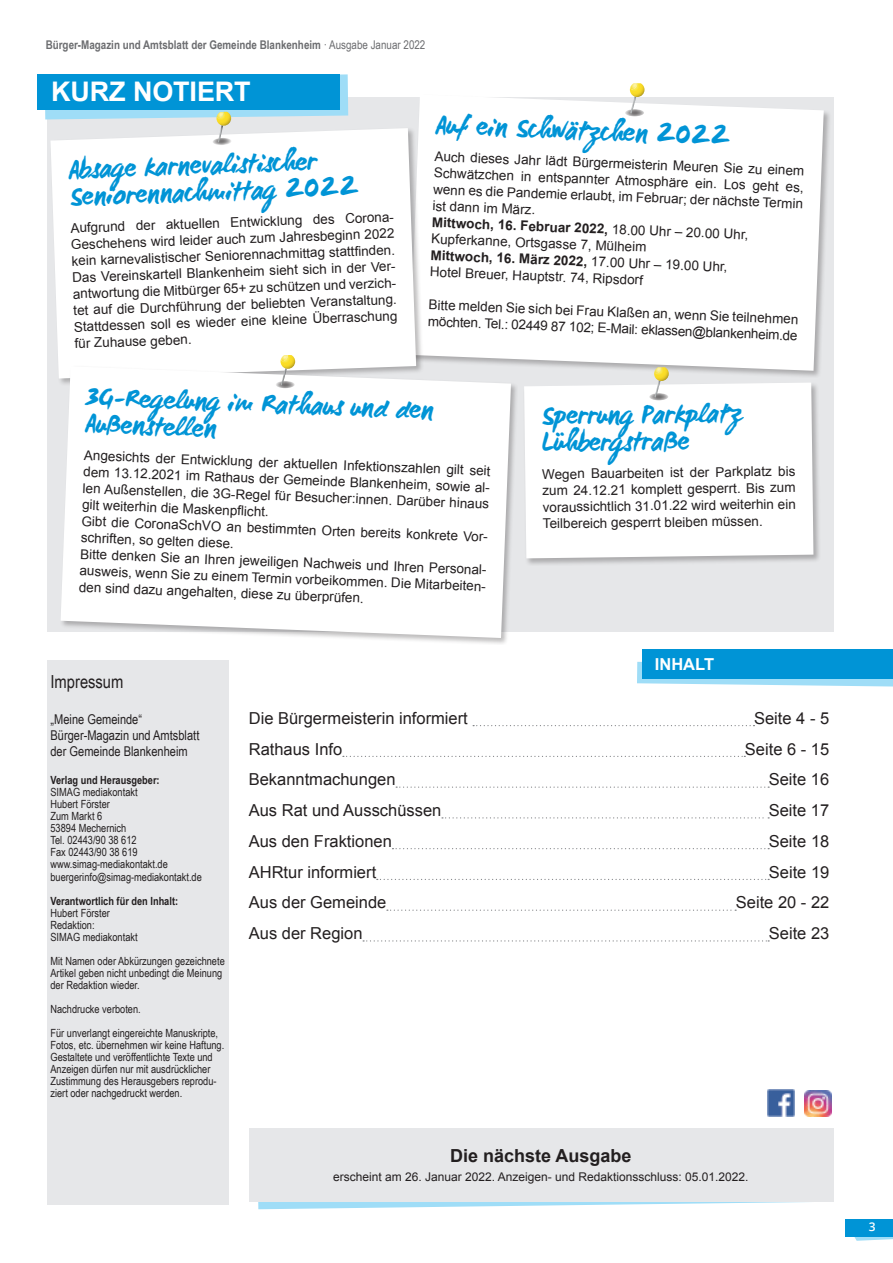
<style>
.page{position:relative;width:893px;height:1263px;background:#fff}
.page>*{position:absolute;margin:0;border:0;box-sizing:border-box;transform-origin:0 0}
.t1{font:700 27px/27px "WC Mano Negra Bta";color:#0094d6}
.t2{font:700 27px "Arial";letter-spacing:-.005em;color:#fff}
.t3{font:700 18px "Arial";color:#231f20}
.t4{font:18px "Arial Narrow";color:#231f20}
.t5{font:16.5px "Arial";color:#231f20}
.t6{font:700 16.5px "Arial";color:#fff}
.t7{font:13.5px/16.5px "Arial";color:#231f20}
.t8{font:13.5px/16.2px "Arial Narrow";color:#231f20}
.t9{font:700 12px "Arial Narrow";color:#6c6d70}
.t10{font:12px "Arial";color:#231f20}
.t11{font:600 12px "Open Sans";color:#fff}
.t12{font:11.25px/12px "Arial Narrow";color:#231f20}
.t13{font:700 11.25px "Arial Narrow";color:#231f20}
.s1{font-weight:400}
.s2{font-weight:700}
</style>
<div class="page">
<svg style="left:845px;top:1236px;width:48px;height:5px"></svg>
<div style="left:845px;top:1219px;width:48px;height:17px;background:#0094d6"></div>
<div style="left:47px;top:97px;width:786px;height:534px;background:#e6e7e9"></div>
<div style="left:37px;top:74px;width:303px;height:36px;background:#0094d6"></div>
<svg style="left:258px;top:1202px;width:548px;height:7px"></svg>
<div style="left:47px;top:660px;width:182px;height:545px;background:#e6e7e9"></div>
<svg style="left:637px;top:662px;width:256px;height:24px;background:#ade2f8"></svg>
<div style="left:642px;top:649px;width:251px;height:30px;background:#0094d6"></div>
<svg style="left:473px;top:725px;width:281px;height:1px"></svg>
<svg style="left:343px;top:756px;width:402px;height:1px"></svg>
<svg style="left:396px;top:786px;width:373px;height:2px"></svg>
<svg style="left:442px;top:817px;width:327px;height:1px"></svg>
<svg style="left:392px;top:848px;width:377px;height:1px"></svg>
<svg style="left:377px;top:879px;width:392px;height:1px"></svg>
<svg style="left:387px;top:909px;width:349px;height:2px"></svg>
<svg style="left:363px;top:940px;width:406px;height:1px"></svg>
<div style="left:249px;top:1129px;width:584px;height:73px;background:#e6e7e9"></div>
<img style="left:767px;top:1089px;width:27px;height:27px">
<img style="left:805px;top:1090px;width:26px;height:26px">
<div style="left:408px;top:93px;width:423px;height:285px;background:#231f20;opacity:.3"></div>
<div style="left:410px;top:94px;width:414px;height:277px;background:#fff"></div>
<svg style="left:625px;top:109px;width:19px;height:7px"></svg>
<img style="left:630px;top:97px;width:6px;height:17px">
<svg style="left:630px;top:83px;width:14px;height:14px"></svg>
<div style="left:49px;top:126px;width:375px;height:260px;background:#231f20;opacity:.3"></div>
<div style="left:50px;top:128px;width:366px;height:250px;background:#fff"></div>
<svg style="left:212px;top:138px;width:20px;height:7px"></svg>
<img style="left:218px;top:126px;width:5px;height:16px">
<svg style="left:45px;top:74px;width:303px;height:52px"></svg>
<div style="left:522px;top:381px;width:299px;height:185px;background:#231f20;opacity:.3"></div>
<div style="left:524px;top:383px;width:289px;height:175px;background:#fff"></div>
<svg style="left:649px;top:393px;width:19px;height:7px"></svg>
<img style="left:654px;top:381px;width:6px;height:16px">
<svg style="left:654px;top:367px;width:15px;height:14px"></svg>
<div style="left:59px;top:365px;width:459px;height:280px;background:#231f20;opacity:.3"></div>
<div style="left:61px;top:366px;width:450px;height:272px;background:#fff"></div>
<svg style="left:276px;top:381px;width:19px;height:7px"></svg>
<img style="left:281px;top:369px;width:6px;height:16px">
<svg style="left:281px;top:355px;width:14px;height:14px"></svg>
<p class="t9" style="left:46px;top:36px;width:381px">Bürger-Magazin und Amtsblatt der Gemeinde Blankenheim <span class="s1">· Ausgabe Januar 2022</span></p>
<h1 class="t2" style="left:51px;top:73px;width:201px">KURZ NOTIERT</h1>
<h1 class="t1" style="left:68px;top:154px;width:291px;rotate:-2deg">Absage karnevalistischer<br>Seniorennachmittag 2022</h1>
<p class="t7" style="left:70px;top:220px;width:327px;rotate:-2deg">Aufgrund der aktuellen Entwicklung des Corona-Geschehens wird leider auch zum Jahresbeginn 2022 kein karnevalistischer Seniorennachmittag stattfi nden.<br>Das Vereinskartell Blankenheim sieht sich in der Ver&shy;antwortung die Mitbürger 65+ zu schützen und verzich&shy;tet auf die Durchführung der beliebten Veranstaltung.<br>Stattdessen soll es wieder eine kleine Überraschung für Zuhause geben.</p>
<h1 class="t1" style="left:436px;top:109px;width:296px;rotate:2deg">Auf ein Schwätzchen 2022</h1>
<p class="t7" style="left:434px;top:149px;width:372px;rotate:2deg">Auch dieses Jahr lädt Bürgermeisterin Meuren Sie zu einem Schwätzchen in entspannter Atmosphäre ein. Los geht es, wenn es die Pandemie erlaubt, im Februar; der nächste Termin ist dann im März.<br><span class="s2">Mittwoch, 16. Februar 2022,</span> 18.00 Uhr – 20.00 Uhr, Kupferkanne, Ortsgasse 7, Mülheim<br><span class="s2">Mittwoch, 16. März 2022,</span> 17.00 Uhr – 19.00 Uhr,<br>Hotel Breuer, Hauptstr. 74, Ripsdorf</p>
<p class="t7" style="left:429px;top:297px;width:372px;rotate:2deg">Bitte melden Sie sich bei Frau Klaßen an, wenn Sie teilnehmen möchten. Tel.: 02449 87 102; E-Mail: eklassen@blankenheim.de</p>
<h1 class="t1" style="left:87px;top:382px;width:349px;line-height:26.5px;rotate:2deg">3G-Regelung im Rathaus und den<br>Außenstellen</h1>
<p class="t7" style="left:84px;top:448px;width:409px;rotate:2deg">Angesichts der Entwicklung der aktuellen Infektionszahlen gilt seit dem 13.12.2021 im Rathaus der Gemeinde Blankenheim, sowie al&shy;len Außenstellen, die 3G-Regel für Besucher:innen. Darüber hinaus gilt weiterhin die Maskenpfl icht.<br>Gibt die CoronaSchVO an bestimmten Orten bereits konkrete Vor&shy;schriften, so gelten diese.<br>Bitte denken Sie an Ihren jeweiligen Nachweis und Ihren Personal&shy;ausweis, wenn Sie zu einem Termin vorbeikommen. Die Mitarbeiten&shy;den sind dazu angehalten, diese zu überprüfen.</p>
<h1 class="t1" style="left:541px;top:400px;width:202px;rotate:-1deg">Sperrung Parkplatz<br>Lühbergstraße</h1>
<p class="t7" style="left:542px;top:467px;width:255px;text-align:justify;rotate:-1deg">Wegen Bauarbeiten ist der Parkplatz bis zum 24.12.21 komplett gesperrt. Bis zum voraussichtlich 31.01.22 wird weiterhin ein Teilbereich gesperrt bleiben müssen.</p>
<p class="t6" style="left:655px;top:653px;width:61px">INHALT</p>
<h2 class="t4" style="left:50px;top:668px;width:74px">Impressum</h2>
<p class="t8" style="left:50px;top:710px;width:150px">„Meine Gemeinde“<br>Bürger-Magazin und Amtsblatt der Gemeinde Blankenheim</p>
<p class="t13" style="left:50px;top:772px;width:111px">Verlag und Herausgeber:</p>
<p class="t12" style="left:50px;top:786px;width:153px">SIMAG mediakontakt<br>Hubert Förster<br>Zum Markt 6<br>53894 Mechernich<br>Tel. 02443/90 38 612<br>Fax 02443/90 38 619 www.simag-mediakontakt.de buergerinfo@simag-mediakontakt.de</p>
<p class="t13" style="left:50px;top:892px;width:129px">Verantwortlich für den Inhalt:</p>
<p class="t12" style="left:50px;top:906px;width:89px">Hubert Förster<br>Redaktion:<br>SIMAG mediakontakt</p>
<p class="t12" style="left:50px;top:954px;width:176px">Mit Namen oder Abkürzungen gezeichnete<br>Artikel geben nicht unbedingt die Meinung der Redaktion wieder.</p>
<p class="t12" style="left:50px;top:996px;width:169px;line-height:24px">Nachdrucke verboten.<br>Für unverlangt eingereichte Manuskripte,</p>
<p class="t12" style="left:50px;top:1038px;width:175px">Fotos, etc. übernehmen wir keine Haftung.<br>Gestaltete und veröffentlichte Texte und Anzeigen dürfen nur mit ausdrücklicher Zustimmung des Herausgebers reprodu&shy;ziert oder nachgedruckt werden.</p>
<p class="t5" style="left:249px;top:707px;width:221px">Die Bürgermeisterin informiert</p>
<p class="t5" style="left:754px;top:707px;width:77px">Seite 4 - 5</p>
<p class="t5" style="left:249px;top:738px;width:95px">Rathaus Info</p>
<p class="t5" style="left:745px;top:738px;width:86px">Seite 6 - 15</p>
<p class="t5" style="left:249px;top:769px;width:148px">Bekanntmachungen</p>
<p class="t5" style="left:769px;top:769px;width:62px">Seite 16</p>
<p class="t5" style="left:249px;top:799px;width:194px">Aus Rat und Ausschüssen</p>
<p class="t5" style="left:769px;top:799px;width:62px">Seite 17</p>
<p class="t5" style="left:249px;top:830px;width:145px">Aus den Fraktionen</p>
<p class="t5" style="left:769px;top:830px;width:62px">Seite 18</p>
<p class="t5" style="left:249px;top:861px;width:129px">AHRtur informiert</p>
<p class="t5" style="left:769px;top:861px;width:62px">Seite 19</p>
<p class="t5" style="left:249px;top:892px;width:139px">Aus der Gemeinde</p>
<p class="t5" style="left:736px;top:892px;width:95px">Seite 20 - 22</p>
<p class="t5" style="left:249px;top:922px;width:115px">Aus der Region</p>
<p class="t5" style="left:769px;top:922px;width:62px">Seite 23</p>
<h2 class="t3" style="left:450px;top:1144px;width:183px">Die nächste Ausgabe</h2>
<p class="t10" style="left:333px;top:1168px;width:417px">erscheint am 26. Januar 2022. Anzeigen- und Redaktionsschluss: 05.01.2022.</p>
<p class="t11" style="left:869px;top:1218px;width:8px">3</p>
</div>
